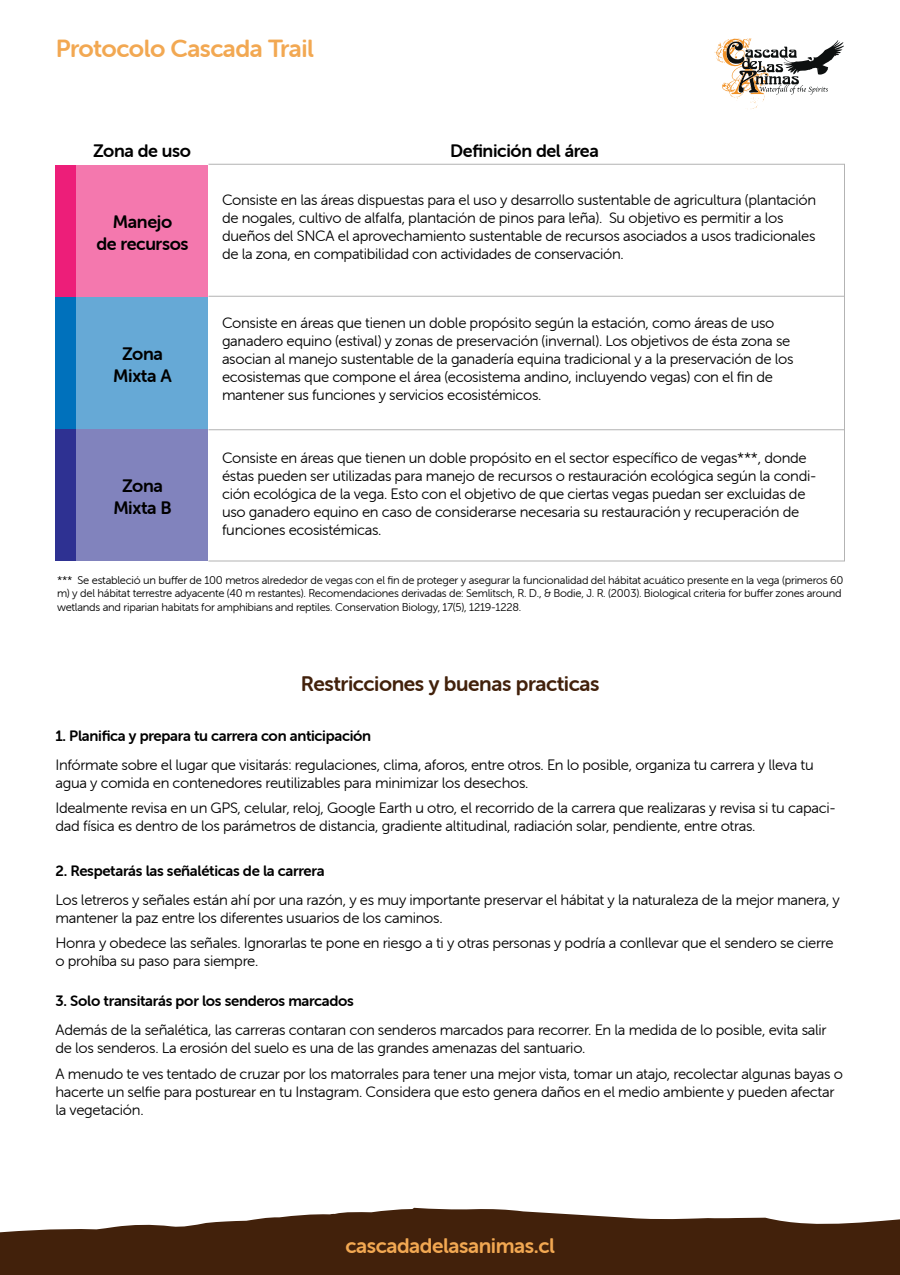
<style>
.page{position:relative;width:900px;height:1275px;background:#fff}
.page>*{position:absolute;margin:0;border:0;box-sizing:border-box;transform-origin:0 0}
.t1{font:24.75px "Museo Sans Rounded 700";letter-spacing:-.02em;color:#f2a852}
.t2{font:21px "Museo Sans Rounded 700";letter-spacing:-.02em;color:#42210b}
.t3{font:21px "Museo Sans Rounded 700";letter-spacing:-.02em;color:#f2a852}
.t4{font:18px/21.6px "Museo Sans Rounded 700";letter-spacing:-.02em;color:#000;text-align:center}
.t5{font:15px/18px "Museo Sans Rounded 300";letter-spacing:-.02em;color:#000}
.t6{font:15px "Museo Sans Rounded 700";letter-spacing:-.02em;color:#000}
.t7{font:11.25px/13.5px "Museo Sans Rounded 300";letter-spacing:-.02em;color:#000}
</style>
<div class="page">
<svg style="left:714px;top:38px;width:130px;height:71px"></svg>
<svg style="left:0;top:1207px;width:900px;height:68px;fill:#42210b"></svg>
<div style="left:76px;top:165px;width:132px;height:132px;background:#f478ae"></div>
<div style="left:56px;top:165px;width:20px;height:132px;background:#ed1e79"></div>
<div style="left:76px;top:297px;width:132px;height:132px;background:#66a9d6"></div>
<div style="left:56px;top:297px;width:20px;height:132px;background:#0071bc"></div>
<div style="left:76px;top:429px;width:132px;height:132px;background:#8183bd"></div>
<div style="left:56px;top:429px;width:20px;height:132px;background:#2e3192"></div>
<hr style="left:208px;top:429px;width:636px;height:1px;background:#b3b3b3">
<hr style="left:208px;top:296px;width:636px;height:1px;background:#b3b3b3">
<h1 class="t1" style="left:56px;top:35px;width:260px">Protocolo Cascada Trail</h1>
<p class="t4" style="left:93px;top:140px;width:99px">Zona de uso</p>
<p class="t4" style="left:450px;top:140px;width:150px">Definición del área</p>
<p class="t4" style="left:96px;top:212px;width:94px">Manejo<br>de recursos</p>
<p class="t4" style="left:113px;top:344px;width:60px">Zona<br>Mixta A</p>
<p class="t4" style="left:113px;top:476px;width:60px">Zona<br>Mixta B</p>
<p class="t5" style="left:222px;top:191px;width:596px">Consiste en las áreas dispuestas para el uso y desarrollo sustentable de agricultura (plantación de nogales, cultivo de alfalfa, plantación de pinos para leña). Su objetivo es permitir a los dueños del SNCA el aprovechamiento sustentable de recursos asociados a usos tradicionales de la zona, en compatibilidad con actividades de conservación.</p>
<p class="t5" style="left:222px;top:314px;width:573px">Consiste en áreas que tienen un doble propósito según la estación, como áreas de uso ganadero equino (estival) y zonas de preservación (invernal). Los objetivos de ésta zona se asocian al manejo sustentable de la ganadería equina tradicional y a la preservación de los ecosistemas que compone el área (ecosistema andino, incluyendo vegas) con el fin de mantener sus funciones y servicios ecosistémicos.</p>
<p class="t5" style="left:222px;top:449px;width:596px">Consiste en áreas que tienen un doble propósito en el sector específico de vegas***, donde éstas pueden ser utilizadas para manejo de recursos o restauración ecológica según la condi&shy;ción ecológica de la vega. Esto con el objetivo de que ciertas vegas puedan ser excluidas de uso ganadero equino en caso de considerarse necesaria su restauración y recuperación de funciones ecosistémicas.</p>
<p class="t7" style="left:57px;top:573px;width:788px">*** Se estableció un buffer de 100 metros alrededor de vegas con el fin de proteger y asegurar la funcionalidad del hábitat acuático presente en la vega (primeros 60 m) y del hábitat terrestre adyacente (40 m restantes). Recomendaciones derivadas de: Semlitsch, R. D., &amp; Bodie, J. R. (2003). Biological criteria for buffer zones around wetlands and riparian habitats for amphibians and reptiles. Conservation Biology, 17(5), 1219-1228.</p>
<h2 class="t2" style="left:301px;top:672px;width:300px">Restricciones y buenas practicas</h2>
<p class="t6" style="left:56px;top:727px;width:317px">1. Planifica y prepara tu carrera con anticipación</p>
<p class="t5" style="left:56px;top:756px;width:760px">Infórmate sobre el lugar que visitarás: regulaciones, clima, aforos, entre otros. En lo posible, organiza tu carrera y lleva tu agua y comida en contenedores reutilizables para minimizar los desechos.</p>
<p class="t5" style="left:56px;top:799px;width:782px">Idealmente revisa en un GPS, celular, reloj, Google Earth u otro, el recorrido de la carrera que realizaras y revisa si tu capaci&shy;dad física es dentro de los parámetros de distancia, gradiente altitudinal, radiación solar, pendiente, entre otras.</p>
<p class="t6" style="left:56px;top:862px;width:271px">2. Respetarás las señaléticas de la carrera</p>
<p class="t5" style="left:56px;top:891px;width:786px">Los letreros y señales están ahí por una razón, y es muy importante preservar el hábitat y la naturaleza de la mejor manera, y mantener la paz entre los diferentes usuarios de los caminos.</p>
<p class="t5" style="left:56px;top:934px;width:780px">Honra y obedece las señales. Ignorarlas te pone en riesgo a ti y otras personas y podría a conllevar que el sendero se cierre o prohíba su paso para siempre.</p>
<p class="t6" style="left:56px;top:993px;width:300px">3. Solo transitarás por los senderos marcados</p>
<p class="t5" style="left:56px;top:1021px;width:773px">Además de la señalética, las carreras contaran con senderos marcados para recorrer. En la medida de lo posible, evita salir de los senderos. La erosión del suelo es una de las grandes amenazas del santuario.</p>
<p class="t5" style="left:56px;top:1065px;width:789px">A menudo te ves tentado de cruzar por los matorrales para tener una mejor vista, tomar un atajo, recolectar algunas bayas o hacerte un selfie para posturear en tu Instagram. Considera que esto genera daños en el medio ambiente y pueden afectar la vegetación.</p>
<h2 class="t3" style="left:345px;top:1234px;width:211px">cascadadelasanimas.cl</h2>
</div>
